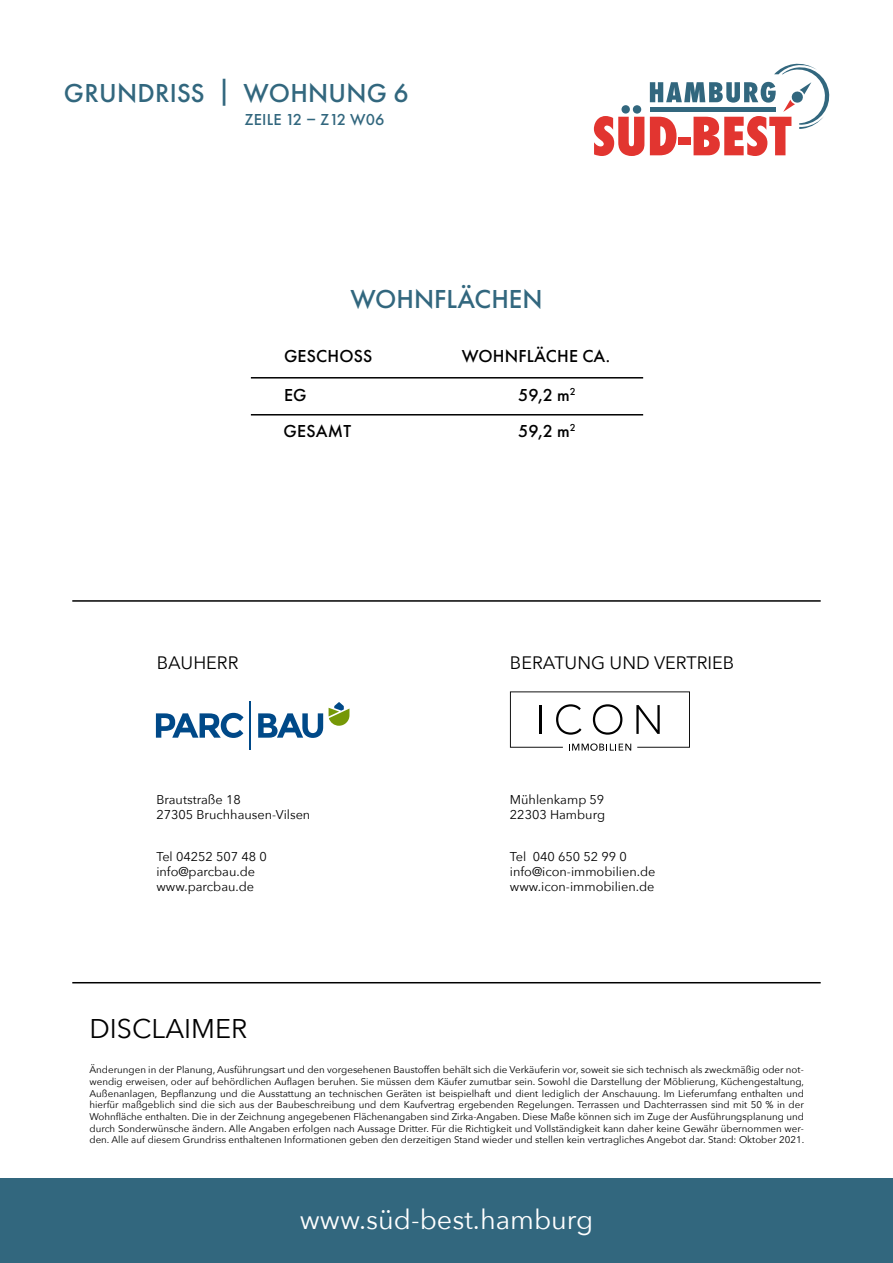
<style>
.page{position:relative;width:893px;height:1263px;background:#fff}
.page>*{position:absolute;margin:0;border:0;box-sizing:border-box;transform-origin:0 0}
.t1{font:500 27px "Futura PT";letter-spacing:.01em;color:#32677e}
.t2{font:27px "Avenir Next";color:#fff}
.t3{font:27px "Avenir Next";color:#000}
.t4{font:500 18px/38.4px "Futura PT";letter-spacing:.01em;color:#000}
.t5{font:18px "Avenir Next";color:#000}
.t6{font:500 16.5px "Futura PT";letter-spacing:.005em;color:#32677e}
.t7{font:12.75px/15.3px "Avenir Next";color:#000}
.t8{font:9.75px/11.7px "Avenir Next";color:#000;text-align:justify}
</style>
<div class="page">
<div style="left:0;top:1178px;width:893px;height:85px;background:#32677e"></div>
<svg style="left:594px;top:105px;width:50px;height:51px"></svg>
<svg style="left:650px;top:64px;width:179px;height:92px"></svg>
<svg style="left:510px;top:691px;width:180px;height:60px"></svg>
<hr style="left:72px;top:600px;width:749px;height:2px;background:#000">
<svg style="left:156px;top:713px;width:87px;height:25px"></svg>
<svg style="left:258px;top:713px;width:65px;height:25px"></svg>
<hr style="left:249px;top:701px;width:2px;height:48px;background:#004988">
<svg style="left:329px;top:702px;width:20px;height:24px"></svg>
<hr style="left:72px;top:982px;width:749px;height:1px;background:#000">
<hr style="left:251px;top:414px;width:392px;height:1px;background:#000">
<hr style="left:251px;top:377px;width:392px;height:1px;background:#000">
<h1 class="t1" style="left:64px;top:77px;width:346px">GRUNDRISS | WOHNUNG 6</h1>
<h3 class="t6" style="left:245px;top:110px;width:141px">ZEILE 12 – Z12 W06</h3>
<h1 class="t1" style="left:350px;top:283px;width:194px">WOHNFLÄCHEN</h1>
<h2 class="t4" style="left:284px;top:337px;width:90px">GESCHOSS</h2>
<h2 class="t4" style="left:518px;top:337px;width:94px;text-indent:-56px">WOHNFLÄCHE CA.<br>59,2 m<sup>2</sup></h2>
<h2 class="t4" style="left:284px;top:412px;width:69px">GESAMT</h2>
<h2 class="t4" style="left:518px;top:412px;width:59px">59,2 m<sup>2</sup></h2>
<h2 class="t4" style="left:284px;top:376px;width:24px">EG</h2>
<h2 class="t5" style="left:157px;top:648px;width:83px">BAUHERR</h2>
<h2 class="t5" style="left:510px;top:648px;width:226px">BERATUNG UND VERTRIEB</h2>
<h3 class="t7" style="left:156px;top:791px;width:156px">Brautstraße 18<br>27305 Bruchhausen-Vilsen</h3>
<h3 class="t7" style="left:156px;top:848px;width:112px">Tel 04252 507 48 0 info@parcbau.de www.parcbau.de</h3>
<h3 class="t7" style="left:510px;top:791px;width:97px">Mühlenkamp 59<br>22303 Hamburg</h3>
<h3 class="t7" style="left:510px;top:848px;width:147px">Tel 040 650 52 99 0 info@icon-immobilien.de www.icon-immobilien.de</h3>
<h1 class="t3" style="left:89px;top:1006px;width:159px">DISCLAIMER</h1>
<p class="t8" style="left:89px;top:1063px;width:716px">Änderungen in der Planung, Ausführungsart und den vorgesehenen Baustoffen behält sich die Verkäuferin vor, soweit sie sich technisch als zweckmäßig oder not&shy;wendig erweisen, oder auf behördlichen Auflagen beruhen. Sie müssen dem Käufer zumutbar sein. Sowohl die Darstellung der Möblierung, Küchengestaltung, Außenanlagen, Bepflanzung und die Ausstattung an technischen Geräten ist beispielhaft und dient lediglich der Anschauung. Im Lieferumfang enthalten und hierfür maßgeblich sind die sich aus der Baubeschreibung und dem Kaufvertrag ergebenden Regelungen. Terrassen und Dachterrassen sind mit 50 % in der Wohnfläche enthalten. Die in der Zeichnung angegebenen Flächenangaben sind Zirka-Angaben. Diese Maße können sich im Zuge der Ausführungsplanung und durch Sonderwünsche ändern. Alle Angaben erfolgen nach Aussage Dritter. Für die Richtigkeit und Vollständigkeit kann daher keine Gewähr übernommen wer&shy;den. Alle auf diesem Grundriss enthaltenen Informationen geben den derzeitigen Stand wieder und stellen kein vertragliches Angebot dar. Stand: Oktober 2021.</p>
<h1 class="t2" style="left:300px;top:1196px;width:295px">www.süd-best.hamburg</h1>
</div>
